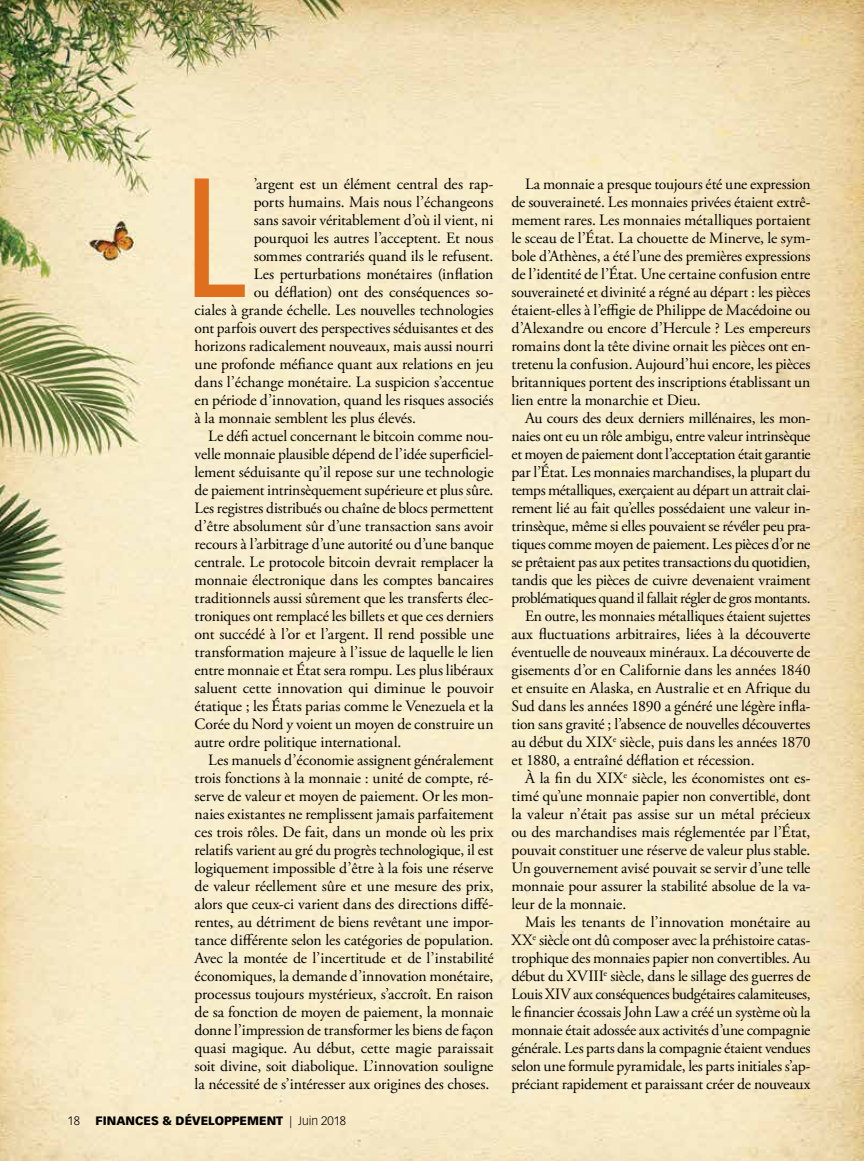
<style>
.page{position:relative;width:864px;height:1161px;background:#fff}
.page>*{position:absolute;margin:0;border:0;box-sizing:border-box;transform-origin:0 0}
.t1{font:condensed 177.9px "Klavika";color:#df6f1d}
.t2{font:15.75px/18px "Adobe Garamond Pro";letter-spacing:-.01em;color:#000;text-align:justify}
.t3{font:15.75px "Adobe Garamond Pro";letter-spacing:-.035em;color:#000}
.t4{font:15.75px "Adobe Garamond Pro";letter-spacing:-.03em;color:#000}
.t5{font:900 12px "Vectora LT Std";color:#000}
.t6{font:300 12px "Vectora LT Std";color:#000}
.s1{font-weight:300}
</style>
<div class="page">
<img style="left:0;top:0;width:864px;height:1161px">
<h1 class="t1" style="left:184px;top:135px;width:66px">L</h1>
<p class="t2" style="left:254px;top:176px;width:241px">’argent est un élément central des rap-</p>
<p class="t2" style="left:254px;top:194px;width:241px">ports humains. Mais nous l’échangeons</p>
<p class="t2" style="left:254px;top:212px;width:241px">sans savoir véritablement d’où il vient, ni</p>
<p class="t2" style="left:254px;top:230px;width:241px">pourquoi les autres l’acceptent. Et nous</p>
<p class="t2" style="left:254px;top:248px;width:241px">sommes contrariés quand ils le refusent.</p>
<p class="t2" style="left:254px;top:266px;width:241px">Les perturbations monétaires (inflation</p>
<p class="t2" style="left:254px;top:284px;width:241px">ou déflation) ont des conséquences so-</p>
<p class="t2" style="left:195px;top:302px;width:300px">ciales à grande échelle. Les nouvelles technologies</p>
<p class="t2" style="left:195px;top:320px;width:300px">ont parfois ouvert des perspectives séduisantes et des</p>
<p class="t2" style="left:195px;top:338px;width:300px">horizons radicalement nouveaux, mais aussi nourri</p>
<p class="t2" style="left:195px;top:356px;width:300px">une profonde méfiance quant aux relations en jeu</p>
<p class="t2" style="left:195px;top:374px;width:300px">dans l’échange monétaire. La suspicion s’accentue</p>
<p class="t2" style="left:195px;top:392px;width:300px">en période d’innovation, quand les risques associés</p>
<p class="t2" style="left:195px;top:410px;width:223px">à la monnaie semblent les plus élevés.</p>
<p class="t2" style="left:208px;top:428px;width:287px">Le défi actuel concernant le bitcoin comme nou-</p>
<p class="t2" style="left:195px;top:446px;width:300px">velle monnaie plausible dépend de l’idée superficiel-</p>
<p class="t2" style="left:195px;top:464px;width:300px">lement séduisante qu’il repose sur une technologie</p>
<p class="t2" style="left:195px;top:482px;width:300px">de paiement intrinsèquement supérieure et plus sûre.</p>
<p class="t2" style="left:195px;top:500px;width:300px">Les registres distribués ou chaîne de blocs permettent</p>
<p class="t2" style="left:195px;top:518px;width:300px">d’être absolument sûr d’une transaction sans avoir</p>
<p class="t2" style="left:195px;top:536px;width:300px">recours à l’arbitrage d’une autorité ou d’une banque</p>
<p class="t2" style="left:195px;top:554px;width:300px">centrale. Le protocole bitcoin devrait remplacer la</p>
<p class="t2" style="left:195px;top:572px;width:300px">monnaie électronique dans les comptes bancaires</p>
<p class="t2" style="left:195px;top:590px;width:300px">traditionnels aussi sûrement que les transferts élec-</p>
<p class="t2" style="left:195px;top:608px;width:300px">troniques ont remplacé les billets et que ces derniers</p>
<p class="t2" style="left:195px;top:626px;width:300px">ont succédé à l’or et l’argent. Il rend possible une</p>
<p class="t2" style="left:195px;top:644px;width:300px">transformation majeure à l’issue de laquelle le lien</p>
<p class="t2" style="left:195px;top:662px;width:300px">entre monnaie et État sera rompu. Les plus libéraux</p>
<p class="t2" style="left:195px;top:680px;width:300px">saluent cette innovation qui diminue le pouvoir</p>
<p class="t2" style="left:195px;top:698px;width:301px">étatique ; les États parias comme le Venezuela et la</p>
<p class="t2" style="left:195px;top:716px;width:300px">Corée du Nord y voient un moyen de construire un</p>
<p class="t2" style="left:195px;top:734px;width:208px">autre ordre politique international.</p>
<p class="t2" style="left:208px;top:752px;width:287px">Les manuels d’économie assignent généralement</p>
<p class="t2" style="left:195px;top:770px;width:300px">trois fonctions à la monnaie : unité de compte, ré-</p>
<p class="t2" style="left:195px;top:788px;width:300px">serve de valeur et moyen de paiement. Or les mon-</p>
<p class="t2" style="left:195px;top:806px;width:300px">naies existantes ne remplissent jamais parfaitement</p>
<p class="t2" style="left:195px;top:824px;width:300px">ces trois rôles. De fait, dans un monde où les prix</p>
<p class="t2" style="left:195px;top:842px;width:300px">relatifs varient au gré du progrès technologique, il est</p>
<p class="t2" style="left:195px;top:860px;width:300px">logiquement impossible d’être à la fois une réserve</p>
<p class="t2" style="left:195px;top:878px;width:300px">de valeur réellement sûre et une mesure des prix,</p>
<p class="t2" style="left:195px;top:896px;width:300px">alors que ceux-ci varient dans des directions diffé-</p>
<p class="t2" style="left:195px;top:914px;width:300px">rentes, au détriment de biens revêtant une impor-</p>
<p class="t2" style="left:195px;top:932px;width:300px">tance différente selon les catégories de population.</p>
<p class="t2" style="left:195px;top:950px;width:300px">Avec la montée de l’incertitude et de l’instabilité</p>
<p class="t2" style="left:195px;top:968px;width:300px">économiques, la demande d’innovation monétaire,</p>
<p class="t2" style="left:195px;top:986px;width:300px">processus toujours mystérieux, s’accroît. En raison</p>
<p class="t2" style="left:195px;top:1004px;width:300px">de sa fonction de moyen de paiement, la monnaie</p>
<p class="t2" style="left:195px;top:1022px;width:300px">donne l’impression de transformer les biens de façon</p>
<p class="t2" style="left:195px;top:1040px;width:300px">quasi magique. Au début, cette magie paraissait</p>
<p class="t2" style="left:195px;top:1058px;width:300px">soit divine, soit diabolique. L’innovation souligne</p>
<p class="t2" style="left:195px;top:1076px;width:296px">la nécessité de s’intéresser aux origines des choses.</p>
<p class="t6" style="left:68px;top:1114px;width:14px">18</p>
<p class="t5" style="left:96px;top:1113px;width:252px">FINANCES &amp; DÉVELOPPEMENT <span class="s1">| Juin 2018</span></p>
<p class="t2" style="left:512px;top:176px;width:301px;text-indent:14px">La monnaie a presque toujours été une expression de souveraineté. Les monnaies privées étaient extrê&shy;mement rares. Les monnaies métalliques portaient le sceau de l’État. La chouette de Minerve, le sym&shy;bole d’Athènes, a été l’une des premières expressions de l’identité de l’État. Une certaine confusion entre souveraineté et divinité a régné au départ : les pièces étaient-elles à l’effigie de Philippe de Macédoine ou d’Alexandre ou encore d’Hercule ? Les empereurs romains dont la tête divine ornait les pièces ont en&shy;tretenu la confusion. Aujourd’hui encore, les pièces britanniques portent des inscriptions établissant un lien entre la monarchie et Dieu.</p>
<p class="t2" style="left:525px;top:410px;width:287px">Au cours des deux derniers millénaires, les mon-</p>
<p class="t2" style="left:512px;top:428px;width:300px">naies ont eu un rôle ambigu, entre valeur intrinsèque</p>
<p class="t4" style="left:512px;top:445px;width:301px">et moyen de paiement dont l’acceptation était garantie</p>
<p class="t2" style="left:512px;top:464px;width:300px">par l’État. Les monnaies marchandises, la plupart du</p>
<p class="t2" style="left:512px;top:482px;width:300px">temps métalliques, exerçaient au départ un attrait clai-</p>
<p class="t2" style="left:512px;top:500px;width:300px">rement lié au fait qu’elles possédaient une valeur in-</p>
<p class="t2" style="left:512px;top:518px;width:300px">trinsèque, même si elles pouvaient se révéler peu pra-</p>
<p class="t2" style="left:512px;top:536px;width:300px">tiques comme moyen de paiement. Les pièces d’or ne</p>
<p class="t2" style="left:512px;top:554px;width:300px">se prêtaient pas aux petites transactions du quotidien,</p>
<p class="t2" style="left:512px;top:572px;width:300px">tandis que les pièces de cuivre devenaient vraiment</p>
<p class="t3" style="left:512px;top:589px;width:300px">problématiques quand il fallait régler de gros montants.</p>
<p class="t2" style="left:525px;top:608px;width:287px">En outre, les monnaies métalliques étaient sujettes</p>
<p class="t2" style="left:512px;top:626px;width:300px">aux fluctuations arbitraires, liées à la découverte</p>
<p class="t2" style="left:512px;top:644px;width:300px">éventuelle de nouveaux minéraux. La découverte de</p>
<p class="t2" style="left:512px;top:662px;width:300px">gisements d’or en Californie dans les années 1840</p>
<p class="t2" style="left:512px;top:680px;width:300px">et ensuite en Alaska, en Australie et en Afrique du</p>
<p class="t2" style="left:512px;top:698px;width:300px">Sud dans les années 1890 a généré une légère infla-</p>
<p class="t2" style="left:512px;top:716px;width:300px">tion sans gravité ; l’absence de nouvelles découvertes</p>
<p class="t2" style="left:512px;top:734px;width:300px">au début du XIX<sup>e</sup> siècle, puis dans les années 1870</p>
<p class="t2" style="left:512px;top:752px;width:245px">et 1880, a entraîné déflation et récession.</p>
<p class="t2" style="left:525px;top:770px;width:287px">À la fin du XIX<sup>e</sup> siècle, les économistes ont es-</p>
<p class="t2" style="left:512px;top:788px;width:301px">timé qu’une monnaie papier non convertible, dont</p>
<p class="t2" style="left:512px;top:806px;width:300px">la valeur n’était pas assise sur un métal précieux</p>
<p class="t2" style="left:512px;top:824px;width:300px">ou des marchandises mais réglementée par l’État,</p>
<p class="t2" style="left:512px;top:842px;width:300px">pouvait constituer une réserve de valeur plus stable.</p>
<p class="t2" style="left:512px;top:860px;width:300px">Un gouvernement avisé pouvait se servir d’une telle</p>
<p class="t2" style="left:512px;top:878px;width:300px">monnaie pour assurer la stabilité absolue de la va-</p>
<p class="t2" style="left:512px;top:896px;width:116px">leur de la monnaie.</p>
<p class="t2" style="left:525px;top:914px;width:287px">Mais les tenants de l’innovation monétaire au</p>
<p class="t2" style="left:512px;top:932px;width:300px">XX<sup>e</sup> siècle ont dû composer avec la préhistoire catas-</p>
<p class="t2" style="left:512px;top:950px;width:300px">trophique des monnaies papier non convertibles. Au</p>
<p class="t2" style="left:512px;top:968px;width:300px">début du XVIII<sup>e</sup> siècle, dans le sillage des guerres de</p>
<p class="t2" style="left:512px;top:986px;width:300px">Louis XIV aux conséquences budgétaires calamiteuses,</p>
<p class="t2" style="left:512px;top:1004px;width:300px">le financier écossais John Law a créé un système où la</p>
<p class="t2" style="left:512px;top:1022px;width:300px">monnaie était adossée aux activités d’une compagnie</p>
<p class="t2" style="left:512px;top:1040px;width:300px">générale. Les parts dans la compagnie étaient vendues</p>
<p class="t2" style="left:512px;top:1058px;width:300px">selon une formule pyramidale, les parts initiales s’ap-</p>
<p class="t2" style="left:512px;top:1076px;width:300px">préciant rapidement et paraissant créer de nouveaux</p>
</div>
